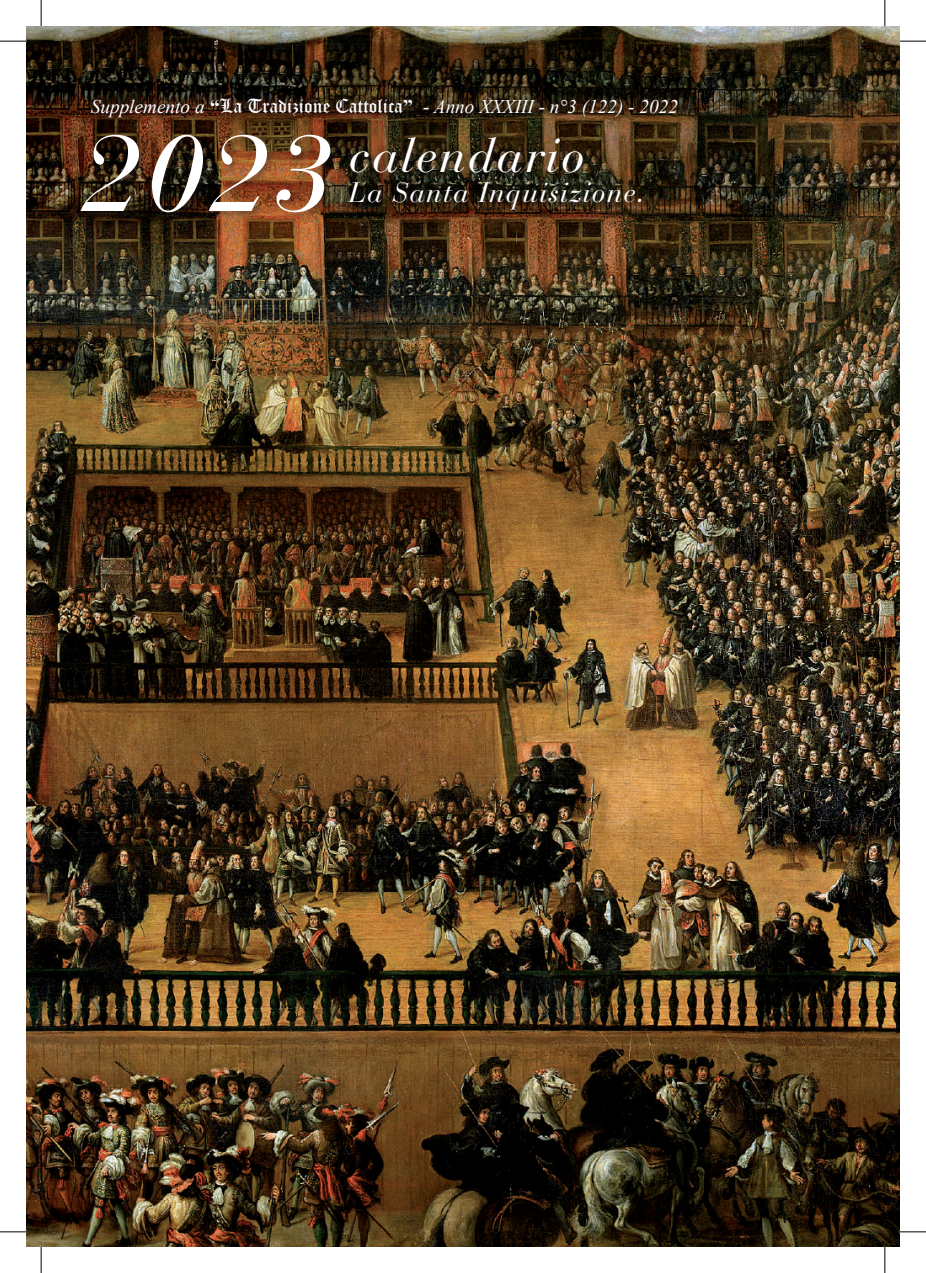
<style>
.page{position:relative;width:926px;height:1273px;background:#fff}
.page>*{position:absolute;margin:0;border:0;box-sizing:border-box;transform-origin:0 0}
.t1{font:italic 107.45px "Bauer Bodoni";color:#fff}
.t2{font:italic 47.95px "Bauer Bodoni";letter-spacing:.04em;color:#fff}
.t3{font:italic 28px "Bauer Bodoni";letter-spacing:.04em;color:#fff}
.t4{font:italic 19.25px "Times New Roman";color:#fff}
.s1{font-weight:700;font-style:normal}
.s2{font-family:"Old English Text";font-style:normal}
</style>
<div class="page">
<img style="left:26px;top:26px;width:873px;height:1221px">
<svg style="left:82px;top:89px;width:605px;height:39px;background:#33210f"></svg>
<div style="left:79px;top:133px;width:260px;height:88px;background:#231f20;opacity:.35"></div>
<div style="left:341px;top:173px;width:310px;height:46px;background:#231f20;opacity:.75"></div>
<div style="left:342px;top:129px;width:250px;height:53px;background:#231f20;opacity:.75"></div>
<svg style="left:0;top:41px;width:26px;height:1px"></svg>
<svg style="left:899px;top:41px;width:27px;height:1px"></svg>
<svg style="left:0;top:1231px;width:26px;height:1px"></svg>
<svg style="left:899px;top:1231px;width:27px;height:1px"></svg>
<svg style="left:41px;top:0;width:1px;height:26px"></svg>
<svg style="left:41px;top:1247px;width:1px;height:26px"></svg>
<svg style="left:884px;top:0;width:1px;height:26px"></svg>
<svg style="left:884px;top:1247px;width:1px;height:26px"></svg>
<p class="t4" style="left:91px;top:96px;width:588px">Supplemento a <span class="s1">“</span><span class="s2">La Tradizione Cattolica</span><span class="s1">”</span> - Anno XXXIII - n°3 (122) - 2022</p>
<h1 class="t1" style="left:81px;top:109px;width:253px">2023</h1>
<h2 class="t2" style="left:349px;top:127px;width:238px">calendario</h2>
<h3 class="t3" style="left:349px;top:175px;width:297px">La Santa Inquisizione.</h3>
</div>
